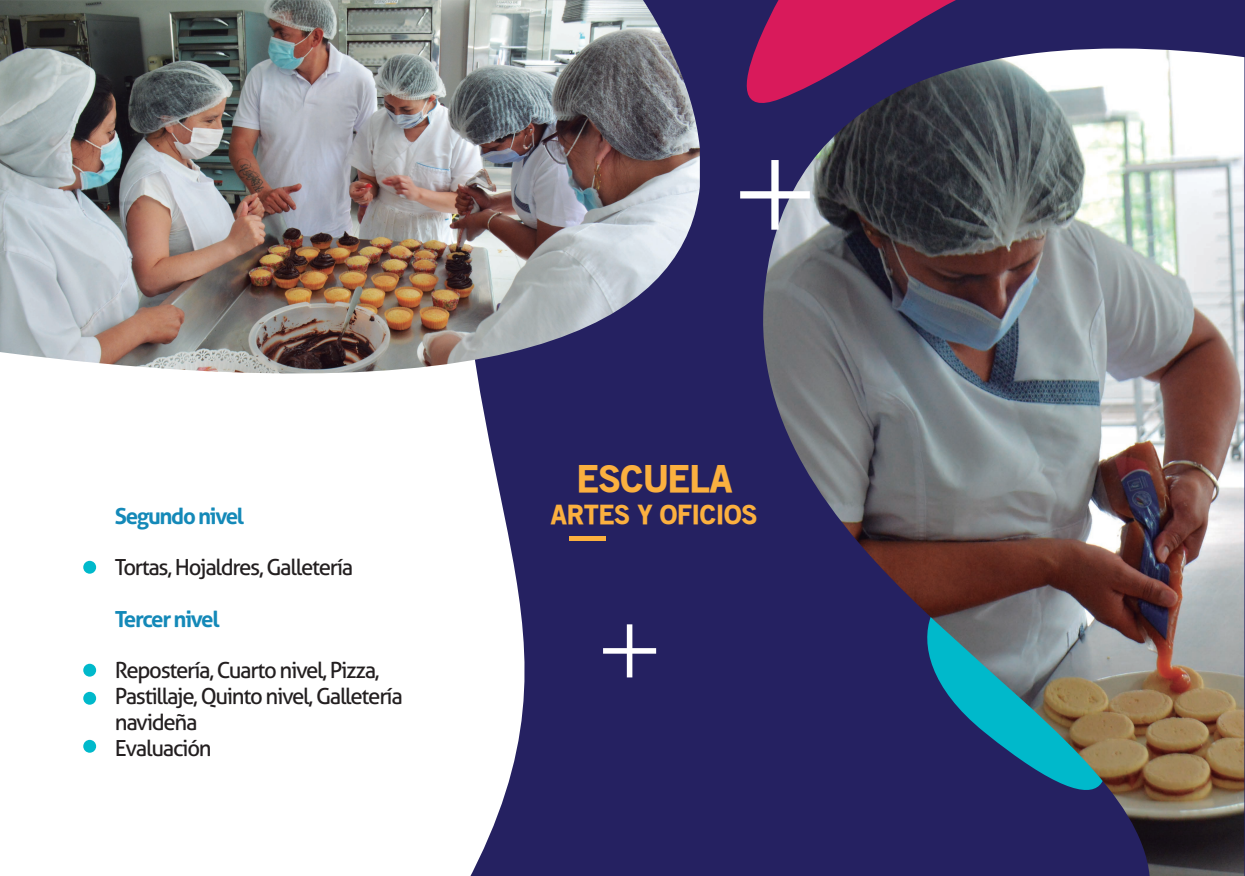
<style>
.page{position:relative;width:1245px;height:876px;background:#fff}
.page>*{position:absolute;margin:0;border:0;box-sizing:border-box;transform-origin:0 0}
.t1{font:900 36.68px "Old Sans";letter-spacing:-.01em;color:#fbb03f}
.t2{font:900 26.32px "Old Sans";letter-spacing:-.01em;color:#fbb03f}
.t3{font:22.28px/25.7px "Aller";letter-spacing:-.06em;color:#231f20}
.t4{font:700 22.28px "Aller";letter-spacing:-.06em;color:#1489b8}
</style>
<div class="page">
<div style="left:0;top:0;width:1244px;height:875px;background:#252161"></div>
<svg style="left:0;top:417px;width:657px;height:458px;fill:#fff"></svg>
<svg style="left:746px;top:0;width:210px;height:96px"></svg>
<div style="left:569px;top:535px;width:37px;height:5px;background:#fbb03f"></div>
<img style="left:0;top:0;width:699px;height:417px">
<img style="left:749px;top:48px;width:495px;height:827px">
<svg style="left:740px;top:160px;width:69px;height:69px"></svg>
<svg style="left:603px;top:624px;width:53px;height:53px"></svg>
<div style="left:83px;top:560px;width:13px;height:13px;background:#00b9cb;border-radius:50%"></div>
<div style="left:83px;top:691px;width:13px;height:13px;background:#00b9cb;border-radius:50%"></div>
<div style="left:83px;top:663px;width:13px;height:13px;background:#00b9cb;border-radius:50%"></div>
<div style="left:83px;top:739px;width:13px;height:13px;background:#00b9cb;border-radius:50%"></div>
<h1 class="t1" style="left:576px;top:456px;width:157px">ESCUELA</h1>
<p class="t4" style="left:115px;top:501px;width:131px">Segundo nivel</p>
<p class="t2" style="left:551px;top:497px;width:208px">ARTES Y OFICIOS</p>
<p class="t3" style="left:115px;top:554px;width:240px">Tortas, Hojaldres, Galletería</p>
<p class="t4" style="left:115px;top:604px;width:106px">Tercer nivel</p>
<p class="t3" style="left:115px;top:657px;width:289px">Repostería, Cuarto nivel, Pizza,<br>Pastillaje, Quinto nivel, Galletería navideña<br>Evaluación</p>
</div>
